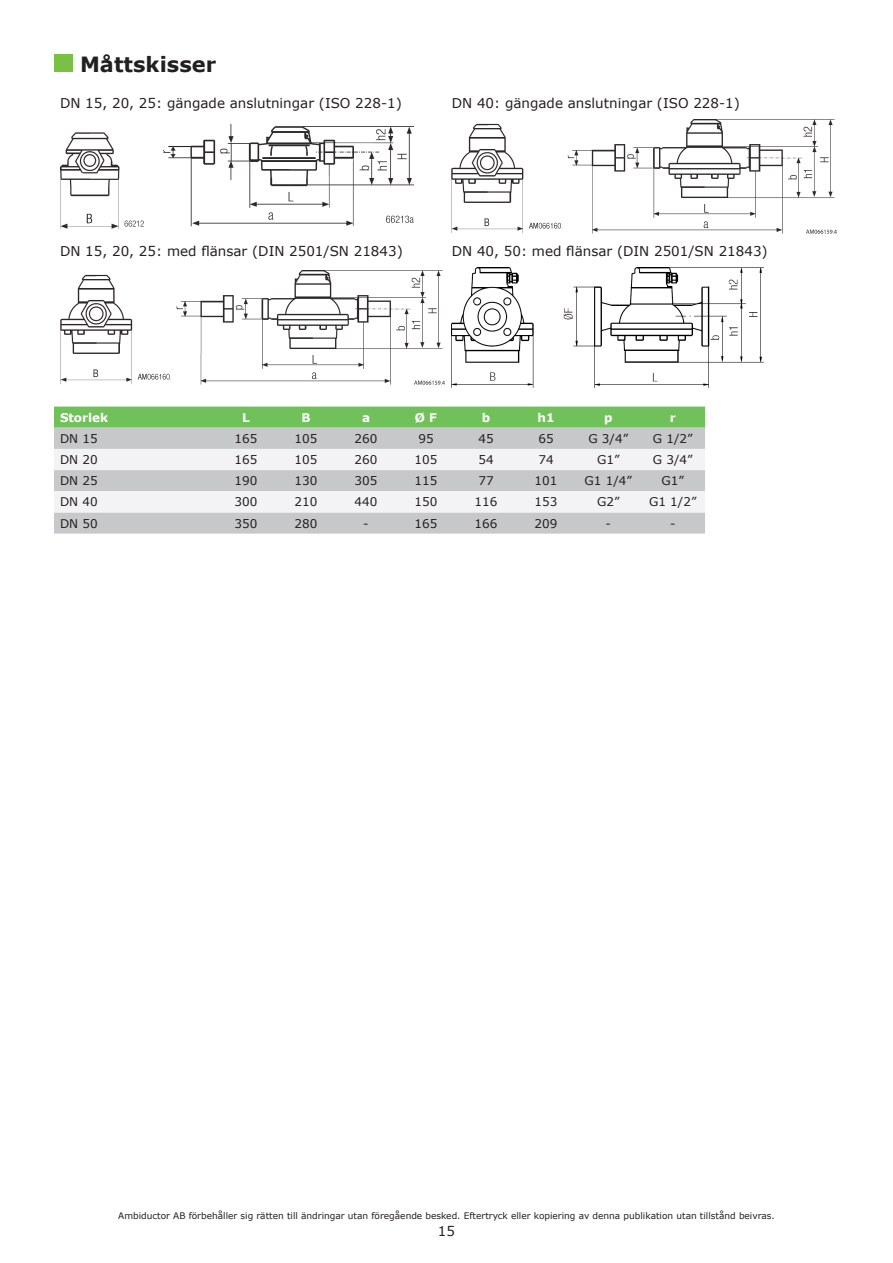
<style>
.page{position:relative;width:893px;height:1263px;background:#fff}
.page>*{position:absolute;margin:0;border:0;box-sizing:border-box;transform-origin:0 0}
.Rubbe_2{font:700 21px "Verdana";color:#231f20}
.t1{font:13.5px "Verdana";color:#231f20}
.Tabelltext{font:12px "Verdana";color:#231f20}
.Tabellrubrik{font:700 12px "Verdana";color:#fff}
.t2{font:9px "Verdana";color:#231f20}
</style>
<div class="page">
<img style="left:54px;top:54px;width:19px;height:18px">
<img style="left:60px;top:124px;width:354px;height:105px">
<img style="left:452px;top:120px;width:384px;height:114px">
<img style="left:60px;top:271px;width:385px;height:113px">
<img style="left:452px;top:268px;width:312px;height:119px">
<div style="left:54px;top:407px;width:651px;height:21px;background:#71c15b"></div>
<div style="left:54px;top:428px;width:651px;height:106px;background:#c6c8c9"></div>
<svg style="left:54px;top:449px;width:651px;height:63px"></svg>
<p class="Rubbe_2" style="left:80px;top:49px;width:138px">Måttskisser</p>
<p class="t1" style="left:60px;top:93px;width:343px">DN 15, 20, 25: gängade anslutningar (ISO 228-1)</p>
<p class="t1" style="left:452px;top:93px;width:290px">DN 40: gängade anslutningar (ISO 228-1)</p>
<p class="t1" style="left:60px;top:242px;width:344px">DN 15, 20, 25: med flänsar (DIN 2501/SN 21843)</p>
<p class="t1" style="left:452px;top:242px;width:317px">DN 40, 50: med flänsar (DIN 2501/SN 21843)</p>
<p class="Tabellrubrik" style="left:60px;top:409px;width:50px">Storlek</p>
<p class="Tabellrubrik" style="left:242px;top:409px;width:9px">L</p>
<p class="Tabellrubrik" style="left:301px;top:409px;width:11px">B</p>
<p class="Tabellrubrik" style="left:362px;top:409px;width:10px">a</p>
<p class="Tabellrubrik" style="left:415px;top:409px;width:24px">Ø F</p>
<p class="Tabellrubrik" style="left:482px;top:409px;width:10px">b</p>
<p class="Tabellrubrik" style="left:537px;top:409px;width:19px">h1</p>
<p class="Tabellrubrik" style="left:604px;top:409px;width:10px">p</p>
<p class="Tabellrubrik" style="left:670px;top:409px;width:7px">r</p>
<p class="Tabelltext" style="left:60px;top:430px;width:39px">DN 15</p>
<p class="Tabelltext" style="left:235px;top:430px;width:24px">165</p>
<p class="Tabelltext" style="left:295px;top:430px;width:24px">105</p>
<p class="Tabelltext" style="left:355px;top:430px;width:24px">260</p>
<p class="Tabelltext" style="left:418px;top:430px;width:17px">95</p>
<p class="Tabelltext" style="left:478px;top:430px;width:17px">45</p>
<p class="Tabelltext" style="left:538px;top:430px;width:17px">65</p>
<p class="Tabelltext" style="left:588px;top:430px;width:41px">G 3/4”</p>
<p class="Tabelltext" style="left:653px;top:430px;width:41px">G 1/2”</p>
<p class="Tabelltext" style="left:60px;top:451px;width:39px">DN 20</p>
<p class="Tabelltext" style="left:235px;top:451px;width:24px">165</p>
<p class="Tabelltext" style="left:295px;top:451px;width:24px">105</p>
<p class="Tabelltext" style="left:355px;top:451px;width:24px">260</p>
<p class="Tabelltext" style="left:415px;top:451px;width:24px">105</p>
<p class="Tabelltext" style="left:478px;top:451px;width:17px">54</p>
<p class="Tabelltext" style="left:538px;top:451px;width:17px">74</p>
<p class="Tabelltext" style="left:597px;top:451px;width:24px">G1”</p>
<p class="Tabelltext" style="left:653px;top:451px;width:41px">G 3/4”</p>
<p class="Tabelltext" style="left:60px;top:473px;width:39px">DN 25</p>
<p class="Tabelltext" style="left:235px;top:473px;width:24px">190</p>
<p class="Tabelltext" style="left:295px;top:473px;width:24px">130</p>
<p class="Tabelltext" style="left:355px;top:473px;width:24px">305</p>
<p class="Tabelltext" style="left:415px;top:473px;width:24px">115</p>
<p class="Tabelltext" style="left:478px;top:473px;width:17px">77</p>
<p class="Tabelltext" style="left:535px;top:473px;width:24px">101</p>
<p class="Tabelltext" style="left:585px;top:473px;width:49px">G1 1/4”</p>
<p class="Tabelltext" style="left:662px;top:473px;width:24px">G1”</p>
<p class="Tabelltext" style="left:60px;top:494px;width:39px">DN 40</p>
<p class="Tabelltext" style="left:235px;top:494px;width:24px">300</p>
<p class="Tabelltext" style="left:295px;top:494px;width:24px">210</p>
<p class="Tabelltext" style="left:355px;top:494px;width:24px">440</p>
<p class="Tabelltext" style="left:415px;top:494px;width:24px">150</p>
<p class="Tabelltext" style="left:475px;top:494px;width:24px">116</p>
<p class="Tabelltext" style="left:535px;top:494px;width:24px">153</p>
<p class="Tabelltext" style="left:597px;top:494px;width:24px">G2”</p>
<p class="Tabelltext" style="left:649px;top:494px;width:49px">G1 1/2”</p>
<p class="Tabelltext" style="left:60px;top:515px;width:39px">DN 50</p>
<p class="Tabelltext" style="left:235px;top:515px;width:24px">350</p>
<p class="Tabelltext" style="left:295px;top:515px;width:24px">280</p>
<p class="Tabelltext" style="left:363px;top:515px;width:7px">-</p>
<p class="Tabelltext" style="left:415px;top:515px;width:24px">165</p>
<p class="Tabelltext" style="left:475px;top:515px;width:24px">166</p>
<p class="Tabelltext" style="left:535px;top:515px;width:24px">209</p>
<p class="Tabelltext" style="left:606px;top:515px;width:7px">-</p>
<p class="Tabelltext" style="left:670px;top:515px;width:7px">-</p>
<p class="t2" style="left:118px;top:1210px;width:658px">Ambiductor AB förbehåller sig rätten till ändringar utan föregående besked. Eftertryck eller kopiering av denna publikation utan tillstånd beivras.</p>
<p class="t1" style="left:438px;top:1221px;width:19px">15</p>
</div>
